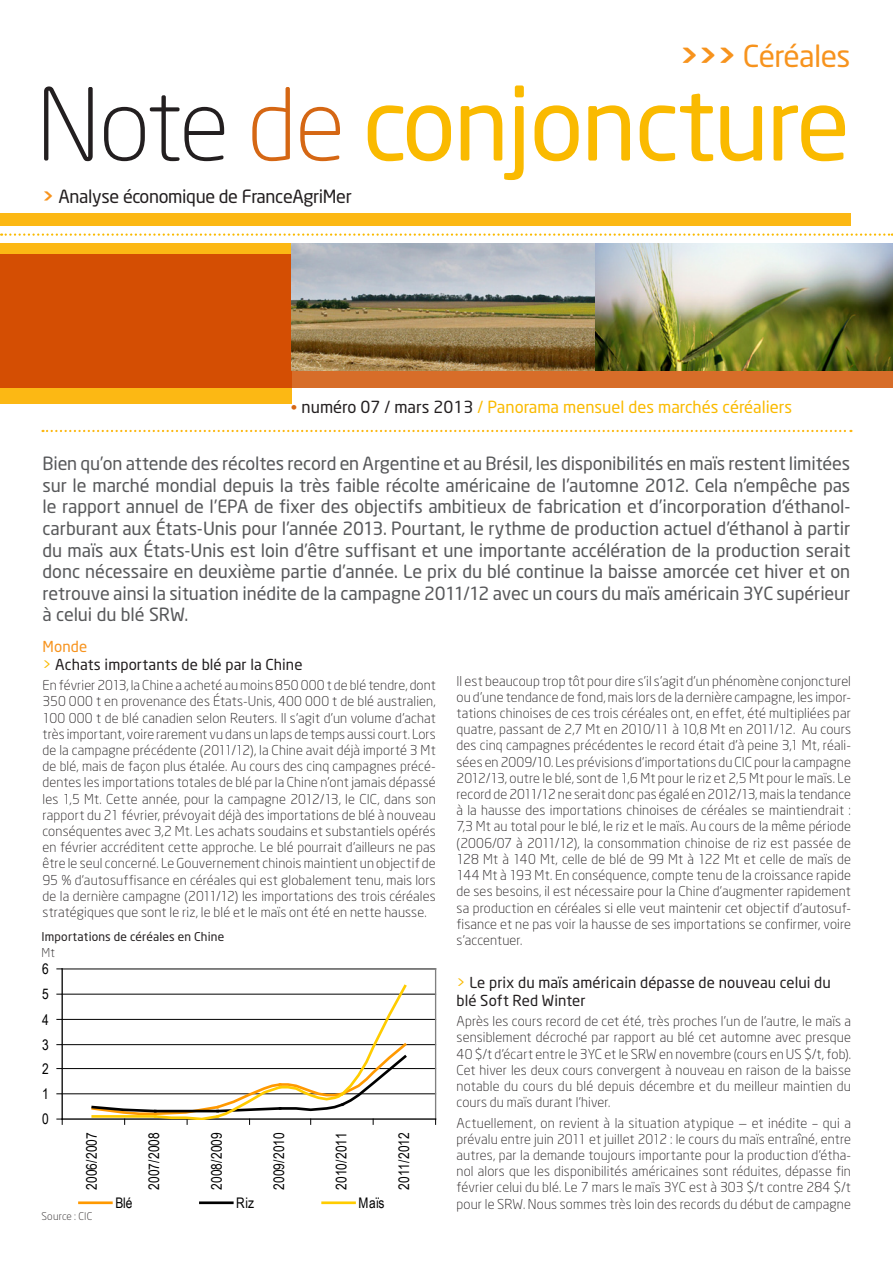
<style>
.page{position:relative;width:893px;height:1263px;background:#fff}
.page>*{position:absolute;margin:0;border:0;box-sizing:border-box;transform-origin:0 0}
.t1{font:99px "Neo Sans";letter-spacing:-.02em;color:#faba00}
.t2{font:30px "Neo Sans";letter-spacing:-.02em;color:#f7931d}
.CHAPO{font:18px/21.6px "Neo Sans";letter-spacing:-.005em;color:#57585a;text-align:justify}
.t3{font:18px "Neo Sans";letter-spacing:-.02em;color:#231f20}
.t4{font:16.5px "Neo Sans";color:#faba00}
.S_TITRE1{font:15px/18px "Neo Sans";letter-spacing:.005em;color:#231f20}
.TITRE_1{font:15px "Neo Sans";letter-spacing:.01em;color:#f7931d}
.t5{font:14.55px "Arial Narrow";color:#000}
.TEXTE{font:300 13.5px/16.2px "Neo Sans";letter-spacing:.01em;color:#231f20;text-align:justify}
.TITREGRAPH{font:12px "Neo Sans";letter-spacing:.015em;color:#231f20}
.TITREGRAPH-2{font:300 12px "Neo Sans";color:#231f20}
.SOURCES{font:300 10.5px "Neo Sans";letter-spacing:.02em;color:#231f20}
.s1{font-weight:700}
.s2{font-weight:300;color:#231f20}
.s3{font-weight:300;color:#d56714}
.s4{font-weight:700;color:#f7931d}
.s5{font-family:"Arial";font-weight:700;color:#d56714}
.s6{color:#231f20}
.s7{color:#faba00}
</style>
<div class="page">
<div style="left:0;top:243px;width:291px;height:161px;background:#fcb814"></div>
<svg style="left:0;top:255px;width:893px;height:133px;background:#d4540a"></svg>
<div style="left:0;top:213px;width:850px;height:13px;background:#fcb814"></div>
<svg style="left:1px;top:233px;width:892px;height:3px"></svg>
<img style="left:291px;top:243px;width:602px;height:128px">
<svg style="left:43px;top:430px;width:808px;height:2px"></svg>
<hr style="left:62px;top:1093px;width:374px;height:1px;background:#000">
<hr style="left:62px;top:1068px;width:374px;height:1px;background:#000">
<hr style="left:62px;top:1044px;width:374px;height:1px;background:#000">
<hr style="left:62px;top:1019px;width:374px;height:1px;background:#000">
<hr style="left:62px;top:994px;width:374px;height:1px;background:#000">
<hr style="left:62px;top:969px;width:374px;height:1px;background:#000">
<hr style="left:62px;top:968px;width:374px;height:1px;background:#808080">
<hr style="left:435px;top:969px;width:1px;height:150px;background:#808080">
<hr style="left:62px;top:1118px;width:374px;height:2px;background:#808080">
<hr style="left:62px;top:969px;width:1px;height:150px;background:#000">
<hr style="left:62px;top:1119px;width:374px;height:1px;background:#000">
<svg style="left:57px;top:1119px;width:6px;height:5px"></svg>
<svg style="left:90px;top:984px;width:319px;height:140px"></svg>
<hr style="left:79px;top:1201px;width:32px;height:3px;background:#f90">
<hr style="left:200px;top:1201px;width:32px;height:3px;background:#000">
<hr style="left:323px;top:1201px;width:32px;height:3px;background:#fc0">
<p class="t2" style="left:680px;top:38px;width:172px"><span class="s1">&gt;&gt;&gt;</span> Céréales</p>
<p class="t1" style="left:36px;top:64px;width:815px"><span class="s2">Note</span> <span class="s3">de</span> conjoncture</p>
<p class="t3" style="left:43px;top:185px;width:311px"><span class="s4">&gt;</span> Analyse économique de FranceAgriMer</p>
<p class="t4" style="left:291px;top:396px;width:502px"><span class="s5">•</span> <span class="s6">numéro 07 / mars 2013</span> / Panorama mensuel des marchés céréaliers</p>
<p class="CHAPO" style="left:43px;top:452px;width:809px">Bien qu’on attende des récoltes record en Argentine et au Brésil, les disponibilités en maïs restent limitées sur le marché mondial depuis la très faible récolte américaine de l’automne 2012. Cela n’empêche pas le rapport annuel de l’EPA de fixer des objectifs ambitieux de fabrication et d’incorporation d’éthanol&shy;carburant aux États-Unis pour l’année 2013. Pourtant, le rythme de production actuel d’éthanol à partir du maïs aux États-Unis est loin d’être suffisant et une importante accélération de la production serait donc nécessaire en deuxième partie d’année. Le prix du blé continue la baisse amorcée cet hiver et on retrouve ainsi la situation inédite de la campagne 2011/12 avec un cours du maïs américain 3YC supérieur à celui du blé SRW.</p>
<p class="TITRE_1" style="left:43px;top:637px;width:46px">Monde</p>
<p class="S_TITRE1" style="left:43px;top:655px;width:262px"><span class="s7">&gt;</span> Achats importants de blé par la Chine</p>
<p class="TEXTE" style="left:43px;top:677px;width:395px">En février 2013, la Chine a acheté au moins 850 000 t de blé tendre, dont 350 000 t en provenance des États-Unis, 400 000 t de blé australien, 100 000 t de blé canadien selon Reuters. Il s’agit d’un volume d’achat très important, voire rarement vu dans un laps de temps aussi court. Lors de la campagne précédente (2011/12), la Chine avait déjà importé 3 Mt de blé, mais de façon plus étalée. Au cours des cinq campagnes précé&shy;dentes les importations totales de blé par la Chine n’ont jamais dépassé les 1,5 Mt. Cette année, pour la campagne 2012/13, le CIC, dans son rapport du 21 février, prévoyait déjà des importations de blé à nouveau conséquentes avec 3,2 Mt. Les achats soudains et substantiels opérés en février accréditent cette approche. Le blé pourrait d’ailleurs ne pas être le seul concerné. Le Gouvernement chinois maintient un objectif de 95 % d’autosuffisance en céréales qui est globalement tenu, mais lors de la dernière campagne (2011/12) les importations des trois céréales stratégiques que sont le riz, le blé et le maïs ont été en nette hausse.</p>
<p class="TEXTE" style="left:457px;top:672px;width:396px">Il est beaucoup trop tôt pour dire s’il s’agit d’un phénomène conjoncturel ou d’une tendance de fond, mais lors de la dernière campagne, les impor&shy;tations chinoises de ces trois céréales ont, en effet, été multipliées par quatre, passant de 2,7 Mt en 2010/11 à 10,8 Mt en 2011/12. Au cours des cinq campagnes précédentes le record était d’à peine 3,1 Mt, réali&shy;sées en 2009/10. Les prévisions d’importations du CIC pour la campagne 2012/13, outre le blé, sont de 1,6 Mt pour le riz et 2,5 Mt pour le maïs. Le record de 2011/12 ne serait donc pas égalé en 2012/13, mais la tendance à la hausse des importations chinoises de céréales se maintiendrait :<br>7,3 Mt au total pour le blé, le riz et le maïs. Au cours de la même période (2006/07 à 2011/12), la consommation chinoise de riz est passée de 128 Mt à 140 Mt, celle de blé de 99 Mt à 122 Mt et celle de maïs de 144 Mt à 193 Mt. En conséquence, compte tenu de la croissance rapide de ses besoins, il est nécessaire pour la Chine d’augmenter rapidement sa production en céréales si elle veut maintenir cet objectif d’autosuf&shy;fisance et ne pas voir la hausse de ses importations se confirmer, voire s’accentuer.</p>
<p class="S_TITRE1" style="left:457px;top:973px;width:376px"><span class="s7">&gt;</span> Le prix du maïs américain dépasse de nouveau celui du blé Soft Red Winter</p>
<p class="TEXTE" style="left:457px;top:1013px;width:396px">Après les cours record de cet été, très proches l’un de l’autre, le maïs a sensiblement décroché par rapport au blé cet automne avec presque 40 $/t d’écart entre le 3YC et le SRW en novembre (cours en US $/t, fob).<br>Cet hiver les deux cours convergent à nouveau en raison de la baisse notable du cours du blé depuis décembre et du meilleur maintien du cours du maïs durant l’hiver.</p>
<p class="TEXTE" style="left:457px;top:1114px;width:396px">Actuellement, on revient à la situation atypique — et inédite – qui a prévalu entre juin 2011 et juillet 2012 : le cours du maïs entraîné, entre autres, par la demande toujours importante pour la production d’étha&shy;nol alors que les disponibilités américaines sont réduites, dépasse fin février celui du blé. Le 7 mars le maïs 3YC est à 303 $/t contre 284 $/t pour le SRW. Nous sommes très loin des records du début de campagne</p>
<p class="TITREGRAPH" style="left:41px;top:929px;width:184px">Importations de céréales en Chine</p>
<p class="TITREGRAPH-2" style="left:41px;top:945px;width:15px">Mt</p>
<p class="t5" style="left:42px;top:958px;width:8px">6</p>
<p class="t5" style="left:42px;top:984px;width:8px">5</p>
<p class="t5" style="left:42px;top:1009px;width:8px">4</p>
<p class="t5" style="left:42px;top:1034px;width:8px">3</p>
<p class="t5" style="left:42px;top:1058px;width:8px">2</p>
<p class="t5" style="left:42px;top:1083px;width:8px">1</p>
<p class="t5" style="left:42px;top:1108px;width:8px">0</p>
<p class="t5" style="left:81px;top:1189px;width:59px;rotate:-90deg">2006/2007</p>
<p class="t5" style="left:143px;top:1189px;width:59px;rotate:-90deg">2007/2008</p>
<p class="t5" style="left:206px;top:1189px;width:59px;rotate:-90deg">2008/2009</p>
<p class="t5" style="left:268px;top:1189px;width:59px;rotate:-90deg">2009/2010</p>
<p class="t5" style="left:331px;top:1189px;width:59px;rotate:-90deg">2010/2011</p>
<p class="t5" style="left:393px;top:1189px;width:59px;rotate:-90deg">2011/2012</p>
<p class="t5" style="left:115px;top:1192px;width:19px">Blé</p>
<p class="t5" style="left:236px;top:1192px;width:19px">Riz</p>
<p class="t5" style="left:359px;top:1192px;width:27px">Maïs</p>
<p class="SOURCES" style="left:41px;top:1210px;width:52px">Source : CIC</p>
</div>
